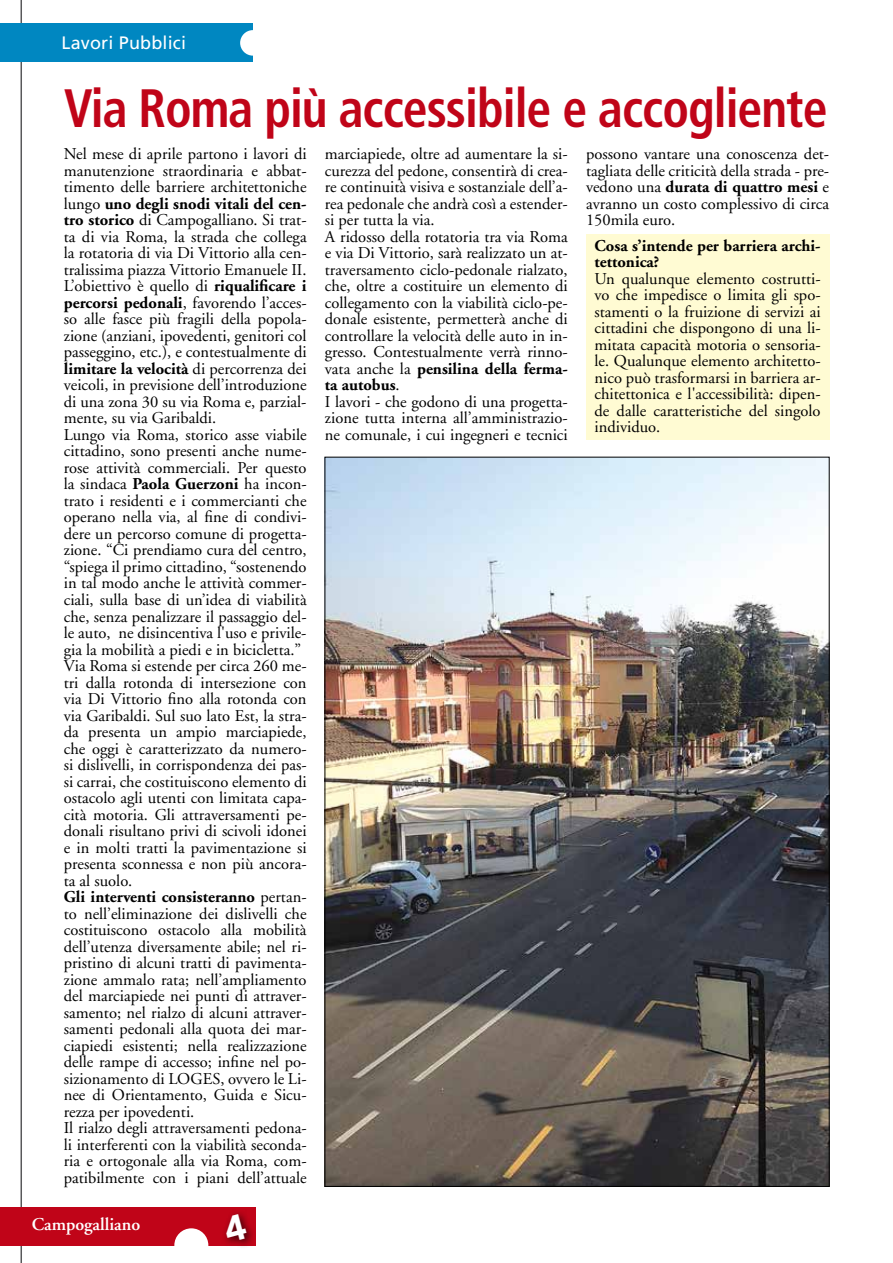
<style>
.page{position:relative;width:893px;height:1263px;background:#fff}
.page>*{position:absolute;margin:0;border:0;box-sizing:border-box;transform-origin:0 0}
.t1{font:700 condensed 54px "Frutiger";letter-spacing:-.02em;color:#c00418;scale:.92 1}
.t2{font:18px "Frutiger";letter-spacing:.01em;color:#fff}
.t3{font:600 18px "Adobe Garamond";color:#fff}
.t4{font:16.5px/16.5px "Adobe Garamond";color:#000}
.t5{font:700 16.5px/16.5px "Adobe Garamond";color:#000}
.s1{font-weight:700}
</style>
<div class="page">
<hr style="left:21px;top:0;width:1px;height:1263px;background:#58585a">
<div style="left:586px;top:235px;width:244px;height:205px;background:#fffbd3"></div>
<div style="left:0;top:1207px;width:255px;height:38px;background:#c00418"></div>
<div style="left:174px;top:1228px;width:34px;height:34px;background:#fff;border-radius:50%"></div>
<div style="left:0;top:24px;width:253px;height:38px;background:#0087c1"></div>
<div style="left:240px;top:30px;width:26px;height:26px;background:#fff;border-radius:50%"></div>
<img style="left:327px;top:459px;width:501px;height:726px">
<div style="left:222px;top:1209px;width:35px;height:41px;background:#000;opacity:.75"></div>
<svg style="left:222px;top:1213px;width:26px;height:29px"></svg>
<p class="t2" style="left:62px;top:32px;width:126px">Lavori Pubblici</p>
<h1 class="t1" style="left:64px;top:76px;width:831px">Via Roma più accessibile e accogliente</h1>
<p class="t4" style="left:64px;top:146px;width:244px">Nel mese di aprile partono i lavori di manutenzione straordinaria e abbat&shy;timento delle barriere architettoniche lungo <span class="s1">uno degli snodi vitali del cen&shy;tro storico</span> di Campogalliano. Si trat&shy;ta di via Roma, la strada che collega la rotatoria di via Di Vittorio alla cen&shy;tralissima piazza Vittorio Emanuele II.<br>L’obiettivo è quello di <span class="s1">riqualificare i percorsi pedonali</span>, favorendo l’acces&shy;so alle fasce più fragili della popola&shy;zione (anziani, ipovedenti, genitori col passeggino, etc.), e contestualmente di <span class="s1">limitare la velocità</span> di percorrenza dei veicoli, in previsione dell’introduzione di una zona 30 su via Roma e, parzial&shy;mente, su via Garibaldi.<br>Lungo via Roma, storico asse viabile cittadino, sono presenti anche nume&shy;rose attività commerciali. Per questo la sindaca <span class="s1">Paola Guerzoni</span> ha incon&shy;trato i residenti e i commercianti che operano nella via, al fine di condivi&shy;dere un percorso comune di progetta&shy;zione. “Ci prendiamo cura del centro, “spiega il primo cittadino, “sostenendo in tal modo anche le attività commer&shy;ciali, sulla base di un’idea di viabilità che, senza penalizzare il passaggio del&shy;le auto, ne disincentiva l'uso e privile&shy;gia la mobilità a piedi e in bicicletta.” Via Roma si estende per circa 260 me&shy;tri dalla rotonda di intersezione con via Di Vittorio fino alla rotonda con via Garibaldi. Sul suo lato Est, la stra&shy;da presenta un ampio marciapiede, che oggi è caratterizzato da numero&shy;si dislivelli, in corrispondenza dei pas&shy;si carrai, che costituiscono elemento di ostacolo agli utenti con limitata capa&shy;cità motoria. Gli attraversamenti pe&shy;donali risultano privi di scivoli idonei e in molti tratti la pavimentazione si presenta sconnessa e non più ancora&shy;ta al suolo.<br><span class="s1">Gli interventi consisteranno</span> pertan&shy;to nell’eliminazione dei dislivelli che costituiscono ostacolo alla mobilità dell’utenza diversamente abile; nel ri&shy;pristino di alcuni tratti di pavimenta&shy;zione ammalo rata; nell’ampliamento del marciapiede nei punti di attraver&shy;samento; nel rialzo di alcuni attraver&shy;samenti pedonali alla quota dei mar&shy;ciapiedi esistenti; nella realizzazione delle rampe di accesso; infine nel po&shy;sizionamento di LOGES, ovvero le Li&shy;nee di Orientamento, Guida e Sicu&shy;rezza per ipovedenti.<br>Il rialzo degli attraversamenti pedona&shy;li interferenti con la viabilità seconda&shy;ria e ortogonale alla via Roma, com&shy;patibilmente con i piani dell’attuale</p>
<p class="t4" style="left:325px;top:146px;width:244px">marciapiede, oltre ad aumentare la si&shy;curezza del pedone, consentirà di crea&shy;re continuità visiva e sostanziale dell’a&shy;rea pedonale che andrà così a estender&shy;si per tutta la via.<br>A ridosso della rotatoria tra via Roma e via Di Vittorio, sarà realizzato un at&shy;traversamento ciclo-pedonale rialzato, che, oltre a costituire un elemento di collegamento con la viabilità ciclo-pe&shy;donale esistente, permetterà anche di controllare la velocità delle auto in in&shy;gresso. Contestualmente verrà rinno&shy;vata anche la <span class="s1">pensilina della ferma&shy;ta autobus</span>.<br>I lavori - che godono di una progetta&shy;zione tutta interna all’amministrazio&shy;ne comunale, i cui ingegneri e tecnici</p>
<p class="t4" style="left:586px;top:146px;width:245px;text-align:justify">possono vantare una conoscenza det&shy;tagliata delle criticità della strada - pre&shy;vedono una <span class="s1">durata di quattro mesi</span> e avranno un costo complessivo di circa 150mila euro.</p>
<p class="t5" style="left:595px;top:238px;width:228px">Cosa s’intende per barriera archi&shy;tettonica?</p>
<p class="t4" style="left:595px;top:271px;width:228px;text-align:justify">Un qualunque elemento costrutti&shy;vo che impedisce o limita gli spo&shy;stamenti o la fruizione di servizi ai cittadini che dispongono di una li&shy;mitata capacità motoria o sensoria&shy;le. Qualunque elemento architetto&shy;nico può trasformarsi in barriera ar&shy;chitettonica e l'accessibilità: dipen&shy;de dalle caratteristiche del singolo individuo.</p>
<p class="t3" style="left:32px;top:1214px;width:110px">Campogalliano</p>
</div>
